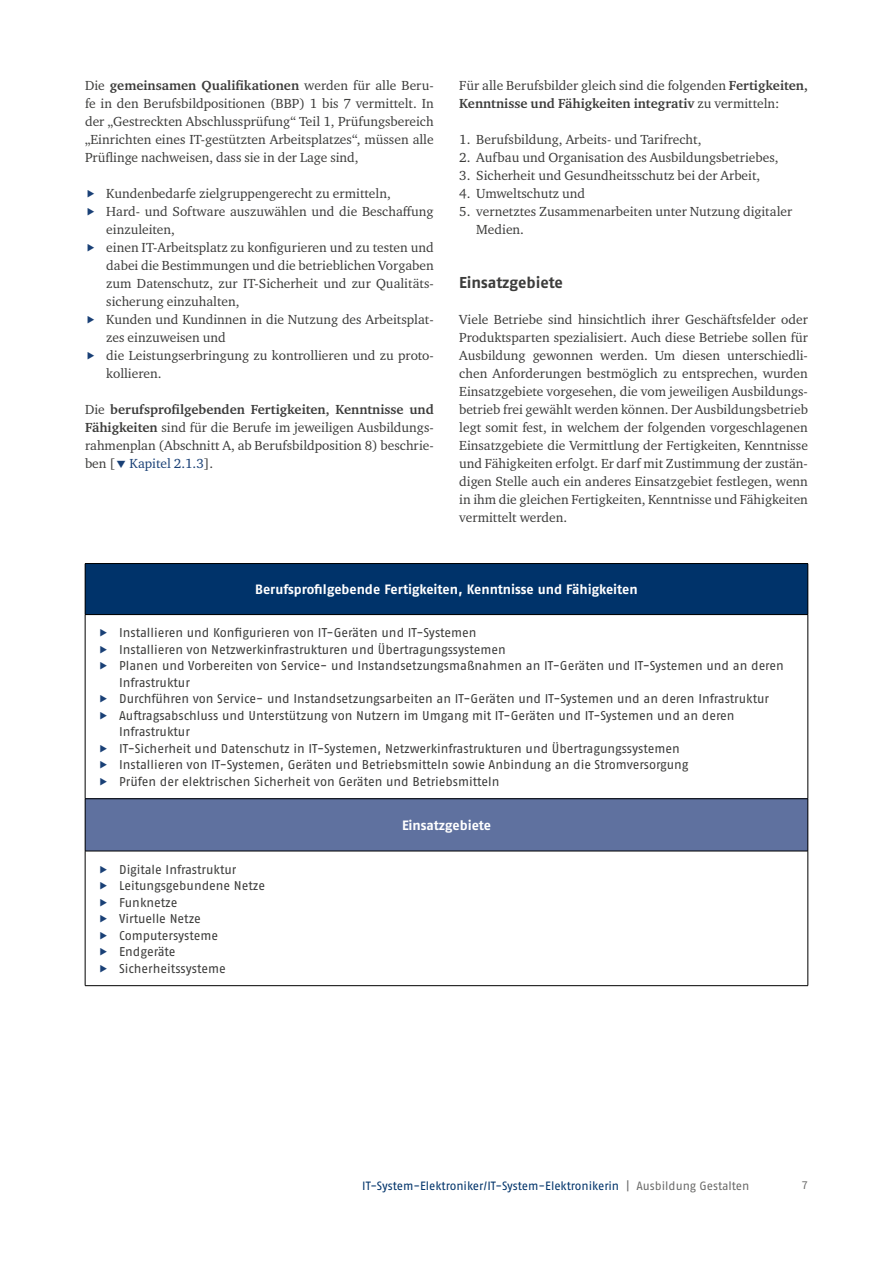
<style>
.page{position:relative;width:893px;height:1263px;background:#fff}
.page>*{position:absolute;margin:0;border:0;box-sizing:border-box;transform-origin:0 0}
.id907{font:700 15.75px "Fago Pro";letter-spacing:-.005em;color:#3c3c3b}
.id896{font:13.5px/18px "Charter ITC Pro";color:#3c3c3b}
.id897{font:13.5px/18px "Charter ITC Pro";color:#3c3c3b;text-align:justify}
.id916{font:700 13.5px "Fago Pro";letter-spacing:-.005em;color:#fff}
.id3699{font:12.75px/16.5px "Fago Pro";letter-spacing:-.005em;color:#3c3c3b}
.t1{font:12px "Fago Pro";letter-spacing:-.005em;color:#00336a}
.t2{font:12px "Source Sans Pro";color:#6b6b6a}
.s1{font-weight:700}
.s2{color:#194076}
.s3{color:#6b6b6a}
</style>
<div class="page">
<div style="left:85px;top:563px;width:723px;height:52px;background:#00336a"></div>
<div style="left:85px;top:799px;width:723px;height:52px;background:#5f719f"></div>
<hr style="left:85px;top:563px;width:723px;height:1px;background:#000">
<hr style="left:85px;top:564px;width:1px;height:50px;background:#000">
<hr style="left:808px;top:564px;width:1px;height:50px;background:#000">
<hr style="left:85px;top:614px;width:723px;height:1px;background:#000">
<hr style="left:85px;top:615px;width:1px;height:184px;background:#000">
<hr style="left:808px;top:615px;width:1px;height:184px;background:#000">
<hr style="left:85px;top:798px;width:723px;height:1px;background:#000">
<hr style="left:85px;top:799px;width:1px;height:52px;background:#000">
<hr style="left:808px;top:799px;width:1px;height:52px;background:#000">
<hr style="left:85px;top:851px;width:723px;height:1px;background:#000">
<hr style="left:85px;top:851px;width:1px;height:134px;background:#000">
<hr style="left:808px;top:851px;width:1px;height:134px;background:#000">
<hr style="left:85px;top:985px;width:723px;height:1px;background:#000">
<p class="id897" style="left:85px;top:76px;width:350px">Die <span class="s1">gemeinsamen Qualifikationen</span> werden für alle Beru&shy;fe in den Berufsbildpositionen (BBP) 1 bis 7 vermittelt. In der „Gestreckten Abschlussprüfung“ Teil 1, Prüfungsbereich „Einrichten eines IT-gestützten Arbeitsplatzes“, müssen alle Prüflinge nachweisen, dass sie in der Lage sind,</p>
<p class="id896" style="left:106px;top:184px;width:286px">Kundenbedarfe zielgruppengerecht zu ermitteln,</p>
<p class="id896" style="left:106px;top:202px;width:329px">Hard- und Software auszuwählen und die Beschaffung einzuleiten,</p>
<p class="id896" style="left:106px;top:238px;width:329px;text-align:justify">einen IT-Arbeitsplatz zu konfigurieren und zu testen und dabei die Bestimmungen und die betrieblichen Vorgaben zum Datenschutz, zur IT-Sicherheit und zur Qualitäts&shy;sicherung einzuhalten,</p>
<p class="id896" style="left:106px;top:310px;width:329px">Kunden und Kundinnen in die Nutzung des Arbeitsplat&shy;zes einzuweisen und</p>
<p class="id896" style="left:106px;top:346px;width:329px">die Leistungserbringung zu kontrollieren und zu proto&shy;kollieren.</p>
<p class="id897" style="left:85px;top:400px;width:350px">Die <span class="s1">berufsprofilgebenden Fertigkeiten, Kenntnisse und Fähigkeiten</span> sind für die Berufe im jeweiligen Ausbildungs&shy;rahmenplan (Abschnitt A, ab Berufsbildposition 8) beschrie&shy;ben [ <span class="s2">Kapitel 2.1.3</span>].</p>
<p class="id897" style="left:459px;top:76px;width:350px">Für alle Berufsbilder gleich sind die folgenden <span class="s1">Fertigkeiten,<br>Kenntnisse und Fähigkeiten integrativ</span> zu vermitteln:</p>
<p class="id897" style="left:459px;top:130px;width:244px">1. Berufsbildung, Arbeits- und Tarifrecht,</p>
<p class="id896" style="left:459px;top:148px;width:321px">2. Aufbau und Organisation des Ausbildungsbetriebes,</p>
<p class="id896" style="left:459px;top:166px;width:303px">3. Sicherheit und Gesundheitsschutz bei der Arbeit,</p>
<p class="id896" style="left:459px;top:184px;width:127px">4. Umweltschutz und</p>
<p class="id896" style="left:476px;top:202px;width:318px;text-indent:-17px">5. vernetztes Zusammenarbeiten unter Nutzung digitaler<br>Medien.</p>
<h3 class="id907" style="left:459px;top:273px;width:105px">Einsatzgebiete</h3>
<p class="id896" style="left:459px;top:310px;width:350px;text-align:justify">Viele Betriebe sind hinsichtlich ihrer Geschäftsfelder oder Produktsparten spezialisiert. Auch diese Betriebe sollen für Ausbildung gewonnen werden. Um diesen unterschiedli&shy;chen Anforderungen bestmöglich zu entsprechen, wurden Einsatzgebiete vorgesehen, die vom jeweiligen Ausbildungs&shy;betrieb frei gewählt werden können. Der Ausbildungsbetrieb legt somit fest, in welchem der folgenden vorgeschlagenen Einsatzgebiete die Vermittlung der Fertigkeiten, Kenntnisse und Fähigkeiten erfolgt. Er darf mit Zustimmung der zustän&shy;digen Stelle auch ein anderes Einsatzgebiet festlegen, wenn in ihm die gleichen Fertigkeiten, Kenntnisse und Fähigkeiten vermittelt werden.</p>
<p class="id916" style="left:255px;top:582px;width:384px">Berufsprofilgebende Fertigkeiten, Kenntnisse und Fähigkeiten</p>
<p class="id3699" style="left:119px;top:625px;width:359px">Installieren und Konfigurieren von IT-Geräten und IT-Systemen</p>
<p class="id3699" style="left:119px;top:641px;width:388px">Installieren von Netzwerkinfrastrukturen und Übertragungssystemen</p>
<p class="id3699" style="left:119px;top:658px;width:666px">Planen und Vorbereiten von Service- und Instandsetzungsmaßnahmen an IT-Geräten und IT-Systemen und an deren<br>Infrastruktur</p>
<p class="id3699" style="left:119px;top:691px;width:651px">Durchführen von Service- und Instandsetzungsarbeiten an IT-Geräten und IT-Systemen und an deren Infrastruktur</p>
<p class="id3699" style="left:119px;top:707px;width:617px">Auftragsabschluss und Unterstützung von Nutzern im Umgang mit IT-Geräten und IT-Systemen und an deren<br>Infrastruktur</p>
<p class="id3699" style="left:119px;top:740px;width:562px">IT-Sicherheit und Datenschutz in IT-Systemen, Netzwerkinfrastrukturen und Übertragungssystemen</p>
<p class="id3699" style="left:119px;top:757px;width:571px">Installieren von IT-Systemen, Geräten und Betriebsmitteln sowie Anbindung an die Stromversorgung</p>
<p class="id3699" style="left:119px;top:773px;width:382px">Prüfen der elektrischen Sicherheit von Geräten und Betriebsmitteln</p>
<p class="id916" style="left:402px;top:817px;width:90px">Einsatzgebiete</p>
<p class="id3699" style="left:119px;top:861px;width:119px">Digitale Infrastruktur</p>
<p class="id3699" style="left:119px;top:878px;width:147px">Leitungsgebundene Netze</p>
<p class="id3699" style="left:119px;top:894px;width:60px">Funknetze</p>
<p class="id3699" style="left:119px;top:911px;width:83px">Virtuelle Netze</p>
<p class="id3699" style="left:119px;top:927px;width:101px">Computersysteme</p>
<p class="id3699" style="left:119px;top:944px;width:58px">Endgeräte</p>
<p class="id3699" style="left:119px;top:960px;width:108px">Sicherheitssysteme</p>
<p class="t1" style="left:362px;top:1178px;width:389px">IT-System-Elektroniker/IT-System-Elektronikerin <span class="s3">| Ausbildung Gestalten</span></p>
<p class="t2" style="left:802px;top:1177px;width:7px">7</p>
</div>
